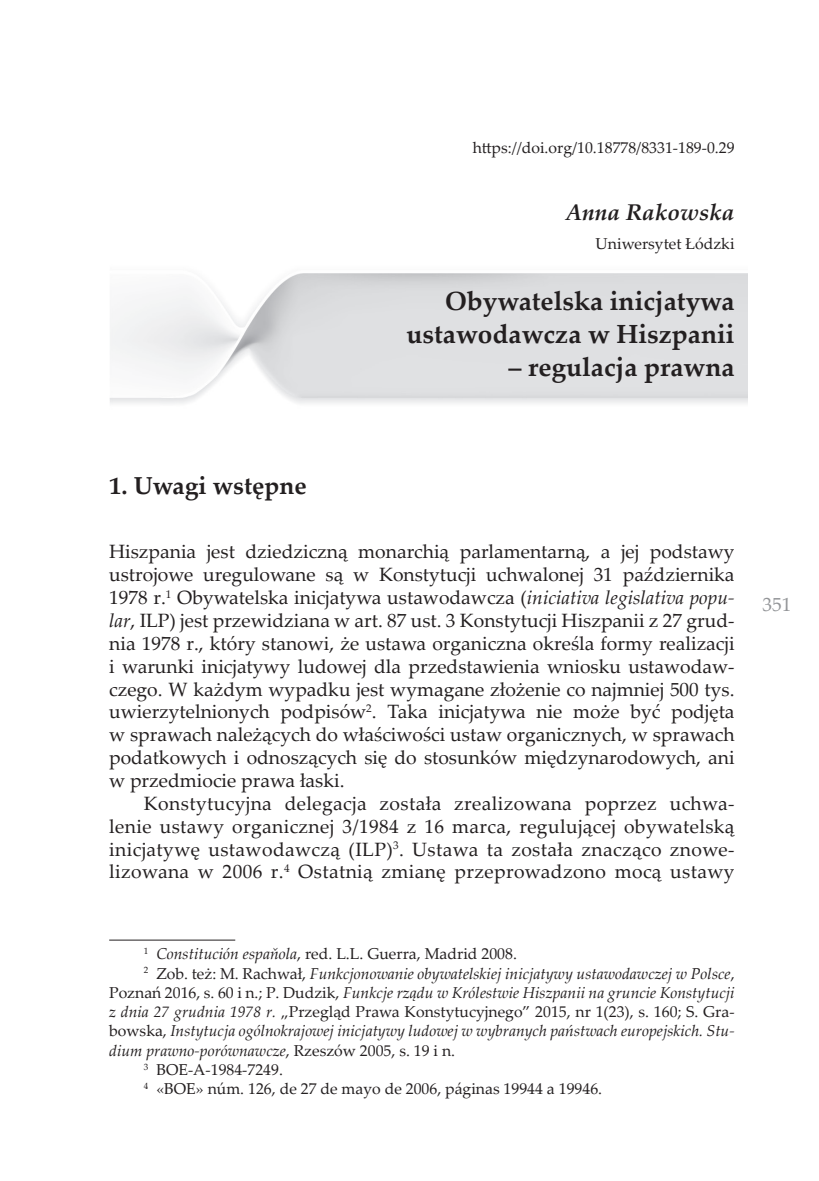
<style>
.page{position:relative;width:819px;height:1181px;background:#fff}
.page>*{position:absolute;margin:0;border:0;box-sizing:border-box;transform-origin:0 0}
.tytul_01{font:700 26.25px/33.2px "Palatino Linotype";color:#231f20;text-align:right}
.tytul_02{font:700 24.5px "Palatino Linotype";color:#231f20}
.autor{font:italic 700 22.75px "Palatino Linotype";color:#231f20}
.tekstowy{font:19.25px/22.9px "Palatino Linotype";color:#231f20;text-align:justify}
.t1{font:19.25px "Palatino Linotype";color:#939598}
.przypisowy{font:italic 15.75px/19.2px "Palatino Linotype";color:#231f20;text-align:justify}
.przypisowy-2{font:15.75px "Palatino Linotype";color:#231f20}
.doi{font:15.75px "Palatino Linotype";color:#231f20}
.afiliacja{font:15.75px "Palatino Linotype";color:#231f20}
.s1{font-style:italic}
.s2{font-style:normal}
</style>
<div class="page">
<hr style="left:109px;top:939px;width:126px;height:1px;background:#231f20">
<p class="doi" style="left:472px;top:136px;width:263px">https://doi.org/10.18778/8331-189-0.29</p>
<p class="autor" style="left:565px;top:196px;width:170px">Anna Rakowska</p>
<p class="afiliacja" style="left:595px;top:233px;width:140px">Uniwersytet Łódzki</p>
<p class="tytul_01" style="left:406px;top:283px;width:330px">Obywatelska inicjatywa ustawodawcza w Hiszpanii</p>
<p class="tytul_01" style="left:508px;top:350px;width:228px">– regulacja prawna</p>
<p class="tytul_02" style="left:109px;top:468px;width:199px">1. Uwagi wstępne</p>
<p class="tekstowy" style="left:109px;top:539px;width:627px">Hiszpania jest dziedziczną monarchią parlamentarną, a jej podstawy ustrojowe uregulowane są w Konstytucji uchwalonej 31 października 1978 r.<sup>1</sup> Obywatelska inicjatywa ustawodawcza (<span class="s1">iniciativa legislativa popu&shy;lar</span>, ILP) jest przewidziana w art. 87 ust. 3 Konstytucji Hiszpanii z 27 grud&shy;nia 1978 r., który stanowi, że ustawa organiczna określa formy realizacji i warunki inicjatywy ludowej dla przedstawienia wniosku ustawodaw&shy;czego. W każdym wypadku jest wymagane złożenie co najmniej 500 tys. uwierzytelnionych podpisów<sup>2</sup>. Taka inicjatywa nie może być podjęta w sprawach należących do właściwości ustaw organicznych, w sprawach podatkowych i odnoszących się do stosunków międzynarodowych, ani w przedmiocie prawa łaski.</p>
<p class="tekstowy" style="left:109px;top:791px;width:627px;text-indent:35px">Konstytucyjna delegacja została zrealizowana poprzez uchwa&shy;lenie ustawy organicznej 3/1984 z 16 marca, regulującej obywatelską inicjatywę ustawodawczą (ILP)<sup>3</sup>. Ustawa ta została znacząco znowe&shy;lizowana w 2006 r.<sup>4</sup> Ostatnią zmianę przeprowadzono mocą ustawy</p>
<p class="przypisowy-2" style="left:144px;top:943px;width:374px"><sup>1</sup> <span class="s1">Constitución espaňola</span>, red. L.L. Guerra, Madrid 2008.</p>
<p class="przypisowy" style="left:109px;top:963px;width:627px;text-indent:35px"><sup>2</sup> <span class="s2">Zob. też: M. Rachwał,</span> Funkcjonowanie obywatelskiej inicjatywy ustawodawczej w Polsce<span class="s2">, Poznań 2016, s. 60 i n.; P. Dudzik,</span> Funkcje rządu w Królestwie Hiszpanii na gruncie Konstytucji z dnia 27 grudnia 1978 r. <span class="s2">„Przegląd Prawa Konstytucyjnego” 2015, nr 1(23), s. 160; S. Gra&shy;bowska,</span> Instytucja ogólnokrajowej inicjatywy ludowej w wybranych państwach europejskich. Stu&shy;dium prawno-porównawcze<span class="s2">, Rzeszów 2005, s. 19 i n.</span></p>
<p class="przypisowy-2" style="left:144px;top:1058px;width:140px"><sup>3</sup> BOE-A-1984-7249.</p>
<p class="przypisowy-2" style="left:144px;top:1077px;width:459px"><sup>4</sup> «BOE» núm. 126, de 27 de mayo de 2006, páginas 19944 a 19946.</p>
<p class="t1" style="left:762px;top:591px;width:30px">351</p>
</div>
